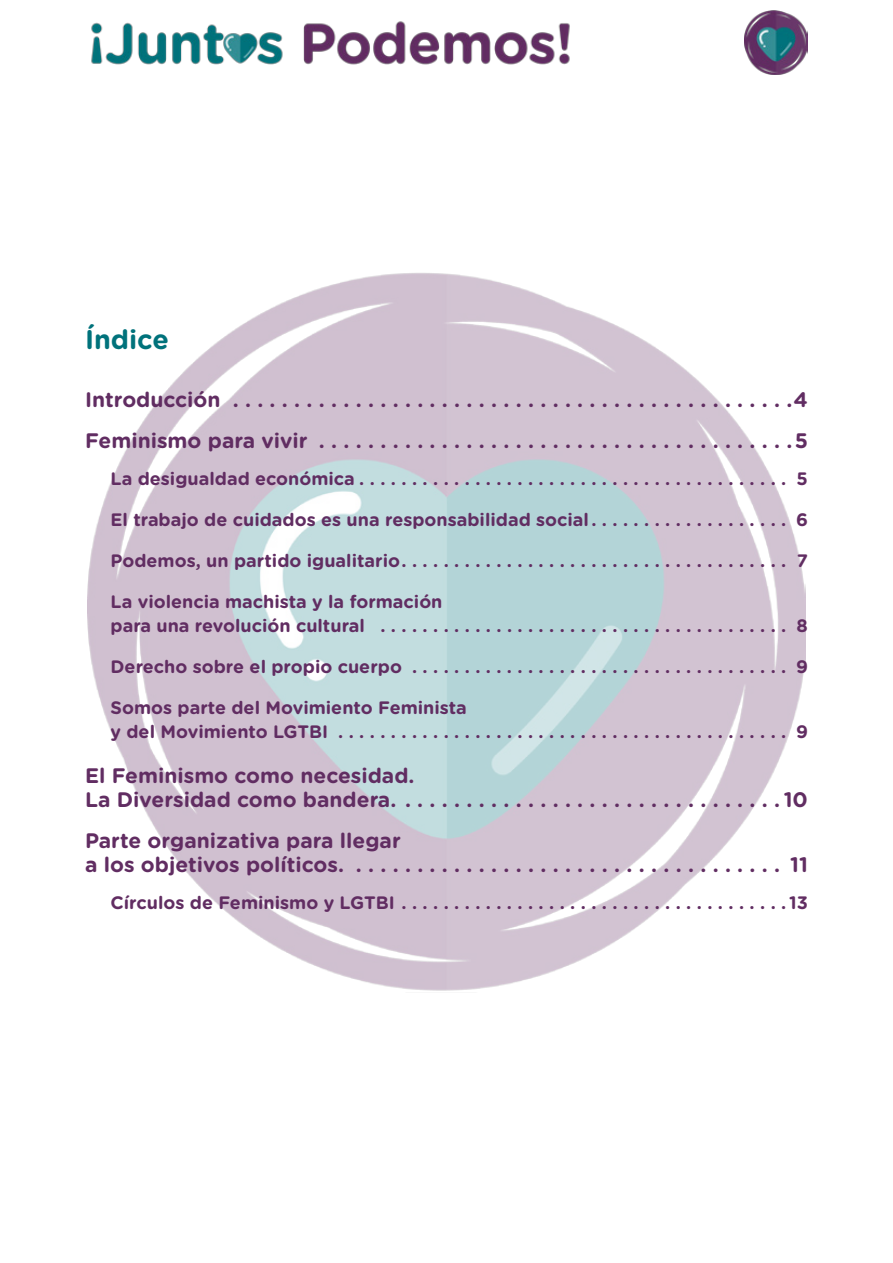
<style>
.page{position:relative;width:893px;height:1263px;background:#fff}
.page>*{position:absolute;margin:0;border:0;box-sizing:border-box;transform-origin:0 0}
._01_TITULO{font:700 27px "Gotham Rounded";color:#00727b}
.TDC_001{font:700 21px/24px "Gotham Rounded";color:#612d62}
.TDC_002{font:700 18px/24px "Gotham Rounded";color:#612d62}
</style>
<div class="page">
<img style="left:88px;top:273px;width:717px;height:718px">
<img style="left:744px;top:11px;width:64px;height:64px">
<img style="left:91px;top:21px;width:479px;height:44px">
<p class="_01_TITULO" style="left:85px;top:320px;width:85px">Índice</p>
<p class="TDC_001" style="left:85px;top:387px;width:724px">Introducción . . . . . . . . . . . . . . . . . . . . . . . . . . . . . . . . . . . . . . . . . . . . . 4</p>
<p class="TDC_001" style="left:85px;top:428px;width:724px">Feminismo para vivir . . . . . . . . . . . . . . . . . . . . . . . . . . . . . . . . . . . . . . 5</p>
<p class="TDC_002" style="left:111px;top:466px;width:699px">La desigualdad económica . . . . . . . . . . . . . . . . . . . . . . . . . . . . . . . . . . . . . . . . . 5</p>
<p class="TDC_002" style="left:111px;top:507px;width:699px">El trabajo de cuidados es una responsabilidad social . . . . . . . . . . . . . . . . . . . 6</p>
<p class="TDC_002" style="left:111px;top:548px;width:699px">Podemos, un partido igualitario . . . . . . . . . . . . . . . . . . . . . . . . . . . . . . . . . . . . . 7</p>
<p class="TDC_002" style="left:111px;top:589px;width:699px">La violencia machista y la formación<br>para una revolución cultural . . . . . . . . . . . . . . . . . . . . . . . . . . . . . . . . . . . . . . . 8</p>
<p class="TDC_002" style="left:111px;top:654px;width:699px">Derecho sobre el propio cuerpo . . . . . . . . . . . . . . . . . . . . . . . . . . . . . . . . . . . . 9</p>
<p class="TDC_002" style="left:111px;top:695px;width:699px">Somos parte del Movimiento Feminista<br>y del Movimiento LGTBI . . . . . . . . . . . . . . . . . . . . . . . . . . . . . . . . . . . . . . . . . . . 9</p>
<p class="TDC_001" style="left:85px;top:763px;width:724px">El Feminismo como necesidad.<br>La Diversidad como bandera. . . . . . . . . . . . . . . . . . . . . . . . . . . . . . . 10</p>
<p class="TDC_001" style="left:85px;top:828px;width:724px">Parte organizativa para llegar<br>a los objetivos políticos. . . . . . . . . . . . . . . . . . . . . . . . . . . . . . . . . . . . 11</p>
<p class="TDC_002" style="left:111px;top:890px;width:699px">Círculos de Feminismo y LGTBI . . . . . . . . . . . . . . . . . . . . . . . . . . . . . . . . . . . . 13</p>
</div>
